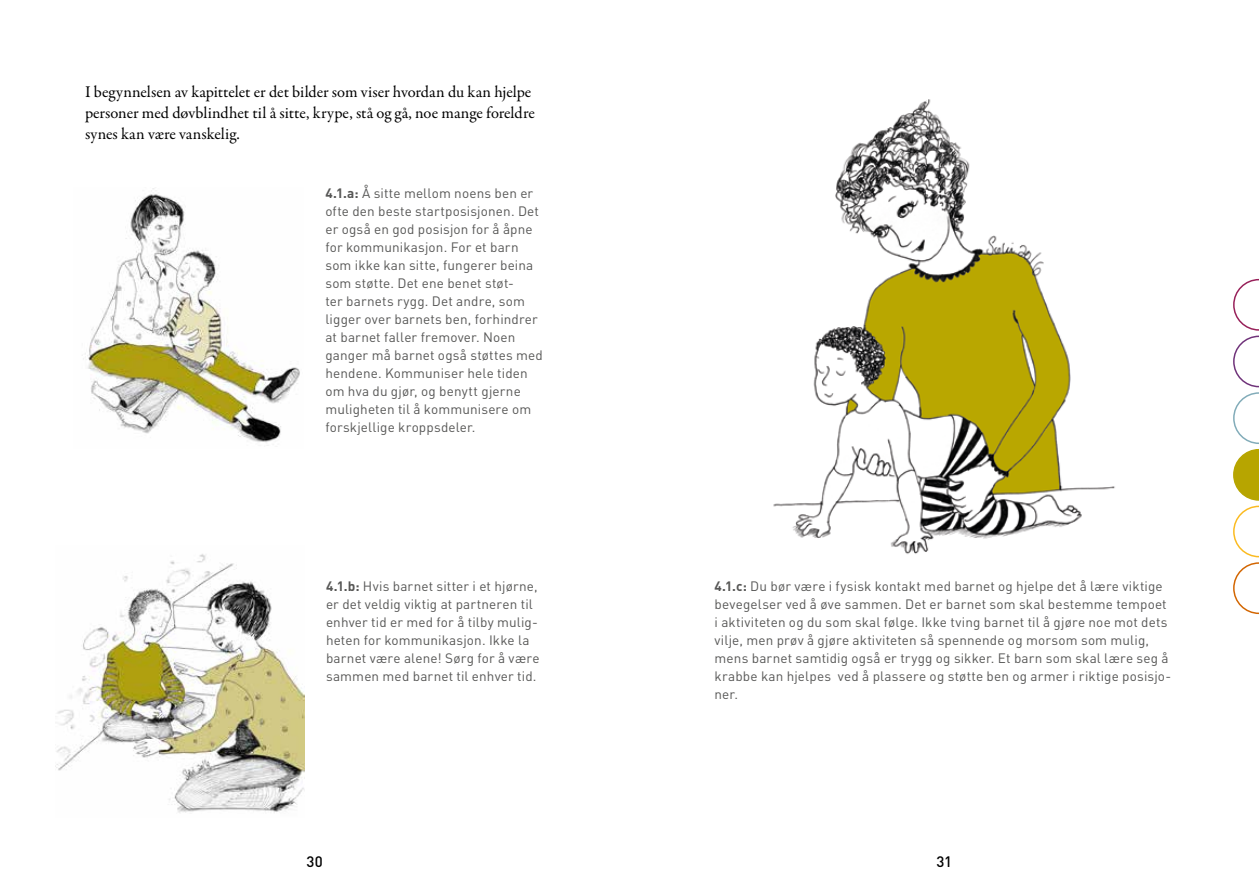
<style>
.page{position:relative;width:1259px;height:893px;background:#fff}
.page>*{position:absolute;margin:0;border:0;box-sizing:border-box;transform-origin:0 0}
.t1{font:16.5px/21px "Garamond Premr Pro";color:#000}
.t2{font:500 15px "DINOT";color:#000}
.t3{font:13.5px/18px "DINOT";letter-spacing:.01em;color:#575756}
.s1{font-weight:700}
</style>
<div class="page">
<img style="left:82px;top:188px;width:218px;height:258px">
<img style="left:55px;top:554px;width:250px;height:259px">
<img style="left:773px;top:99px;width:342px;height:455px">
<svg style="left:1233px;top:279px;width:26px;height:335px"></svg>
<p class="t1" style="left:85px;top:82px;width:451px">I begynnelsen av kapittelet er det bilder som viser hvordan du kan hjelpe personer med døvblindhet til å sitte, krype, stå og gå, noe mange foreldre synes kan være vanskelig.</p>
<p class="t3" style="left:325px;top:183px;width:219px"><span class="s1">4.1.a:</span> Å sitte mellom noens ben er ofte den beste startposisjonen. Det er også en god posisjon for å åpne for kommunikasjon. For et barn som ikke kan sitte, fungerer beina som støtte. Det ene benet støt-<br>ter barnets rygg. Det andre, som ligger over barnets ben, forhindrer at barnet faller fremover. Noen ganger må barnet også støttes med hendene. Kommuniser hele tiden om hva du gjør, og benytt gjerne muligheten til å kommunisere om forskjellige kroppsdeler.</p>
<p class="t3" style="left:326px;top:576px;width:215px"><span class="s1">4.1.b:</span> Hvis barnet sitter i et hjørne, er det veldig viktig at partneren til enhver tid er med for å tilby mulig&shy;heten for kommunikasjon. Ikke la barnet være alene! Sørg for å være sammen med barnet til enhver tid.</p>
<p class="t3" style="left:714px;top:576px;width:458px"><span class="s1">4.1.c:</span> Du bør være i fysisk kontakt med barnet og hjelpe det å lære viktige bevegelser ved å øve sammen. Det er barnet som skal bestemme tempoet i aktiviteten og du som skal følge. Ikke tving barnet til å gjøre noe mot dets vilje, men prøv å gjøre aktiviteten så spennende og morsom som mulig, mens barnet samtidig også er trygg og sikker. Et barn som skal lære seg å krabbe kan hjelpes ved å plassere og støtte ben og armer i riktige posisjo&shy;ner.</p>
<p class="t2" style="left:307px;top:850px;width:18px">30</p>
<p class="t2" style="left:936px;top:850px;width:17px">31</p>
</div>
